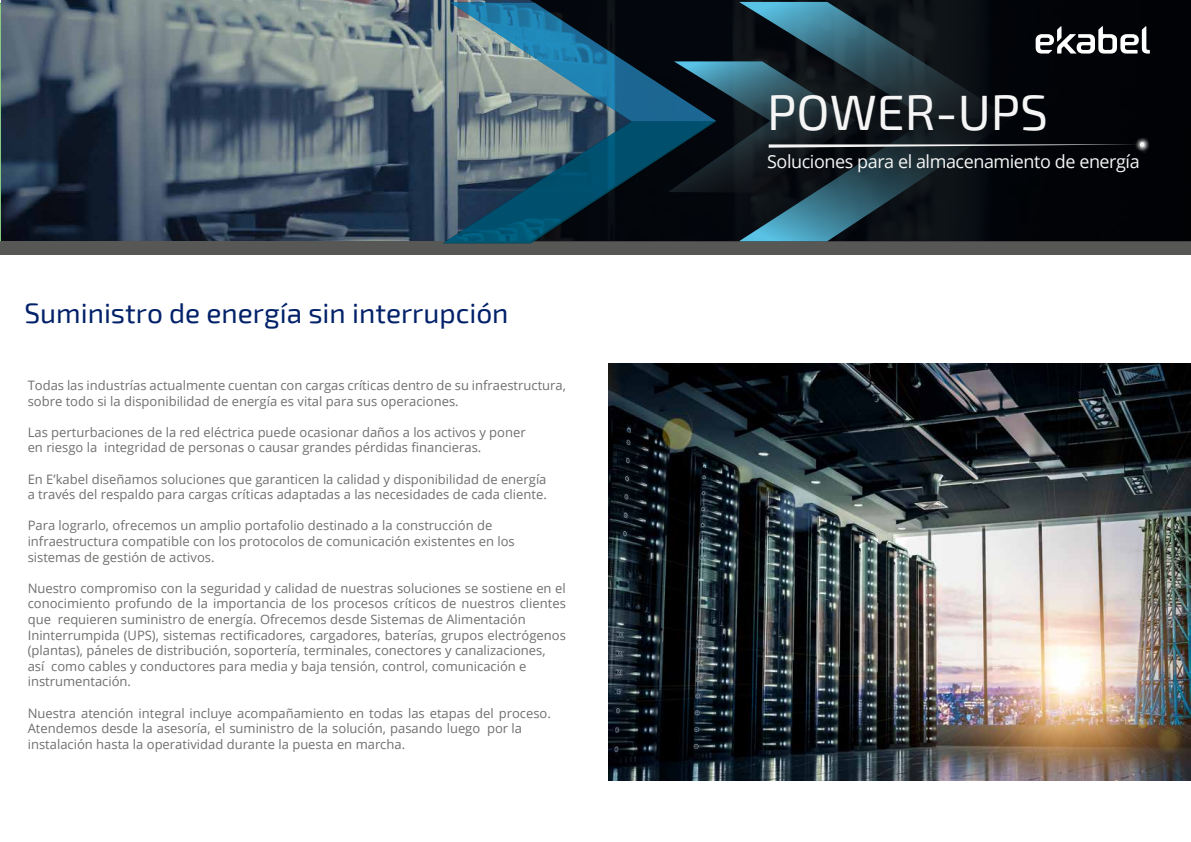
<style>
.page{position:relative;width:1191px;height:842px;background:#fff}
.page>*{position:absolute;margin:0;border:0;box-sizing:border-box;transform-origin:0 0}
.t1{font:49.7px "Exo 2";color:#f5f5f5}
.t2{font:28px "Exo 2";color:#022169}
.t3{font:18px "Open Sans";letter-spacing:-.025em;color:#f5f5f5}
.t4{font:13px/15.6px "Open Sans";color:#6f6f6e}
</style>
<div class="page">
<img style="left:1px;top:0;width:529px;height:241px">
<div style="left:0;top:241px;width:1191px;height:14px;background:#575756"></div>
<img style="left:608px;top:364px;width:582px;height:416px">
<div style="left:530px;top:0;width:661px;height:241px;background:#010205"></div>
<div style="left:1149px;top:105px;width:32px;height:79px;background:#010205"></div>
<svg style="left:443px;top:2px;width:706px;height:241px;background:#1e333d"></svg>
<p class="t2" style="left:25px;top:297px;width:485px">Suministro de energía sin interrupción</p>
<p class="t4" style="left:28px;top:377px;width:540px">Todas las industrías actualmente cuentan con cargas críticas dentro de su infraestructura, sobre todo si la disponibilidad de energía es vital para sus operaciones.</p>
<p class="t4" style="left:28px;top:424px;width:499px">Las perturbaciones de la red eléctrica puede ocasionar daños a los activos y poner en riesgo la integridad de personas o causar grandes pérdidas financieras.</p>
<p class="t4" style="left:28px;top:471px;width:520px">En E’kabel diseñamos soluciones que garanticen la calidad y disponibilidad de energía a través del respaldo para cargas críticas adaptadas a las necesidades de cada cliente.</p>
<p class="t4" style="left:28px;top:517px;width:488px">Para lograrlo, ofrecemos un amplio portafolio destinado a la construcción de infraestructura compatible con los protocolos de comunicación existentes en los sistemas de gestión de activos.</p>
<p class="t4" style="left:28px;top:580px;width:540px">Nuestro compromiso con la seguridad y calidad de nuestras soluciones se sostiene en el conocimiento profundo de la importancia de los procesos críticos de nuestros clientes que requieren suministro de energía. Ofrecemos desde Sistemas de Alimentación Ininterrumpida (UPS), sistemas rectificadores, cargadores, baterías, grupos electrógenos (plantas), páneles de distribución, soportería, terminales, conectores y canalizaciones,<br>así como cables y conductores para media y baja tensión, control, comunicación e instrumentación.</p>
<p class="t4" style="left:28px;top:705px;width:524px">Nuestra atención integral incluye acompañamiento en todas las etapas del proceso.<br>Atendemos desde la asesoría, el suministro de la solución, pasando luego por la instalación hasta la operatividad durante la puesta en marcha.</p>
<p class="t1" style="left:767px;top:83px;width:282px">POWER-UPS</p>
<p class="t3" style="left:767px;top:150px;width:374px">Soluciones para el almacenamiento de energía</p>
</div>
